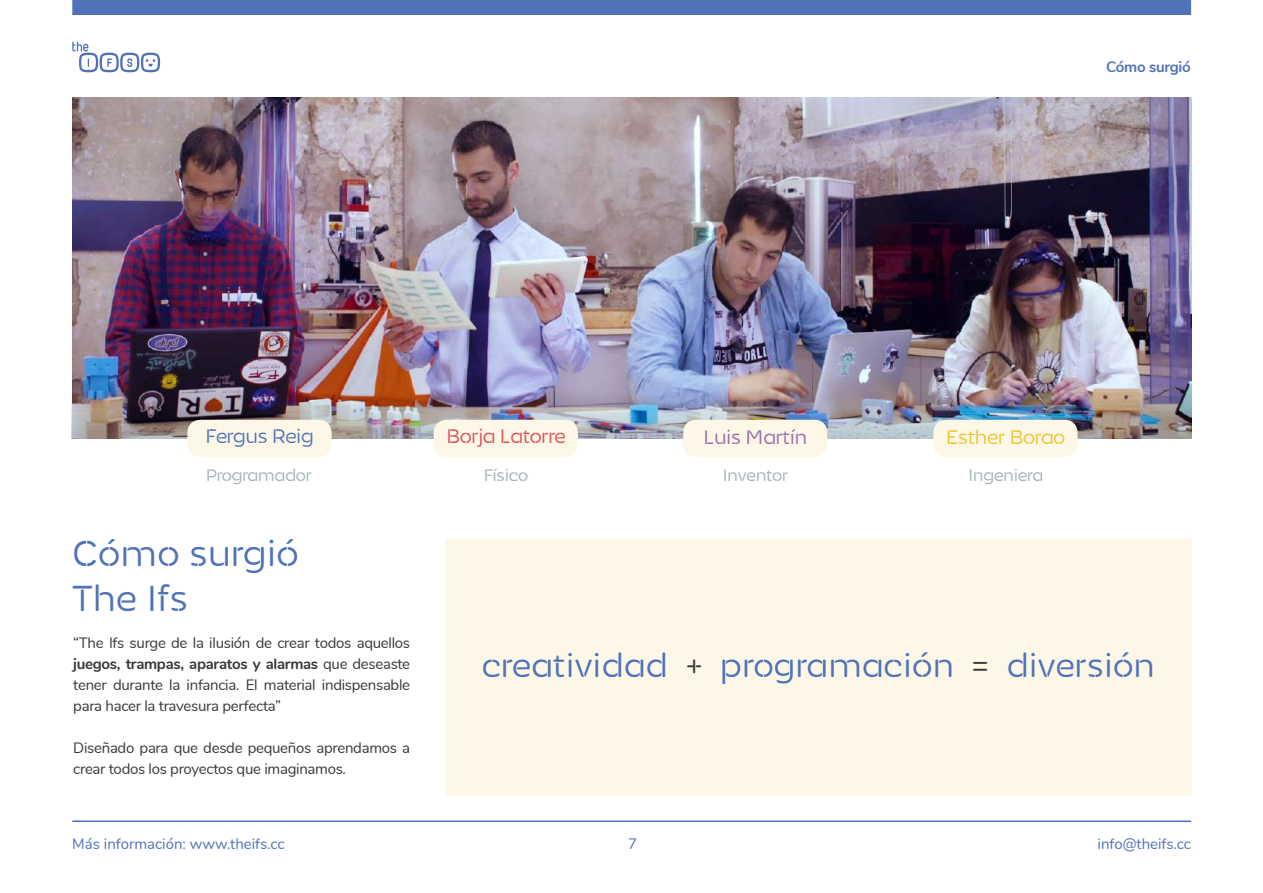
<style>
.page{position:relative;width:1263px;height:893px;background:#fff}
.page>*{position:absolute;margin:0;border:0;box-sizing:border-box;transform-origin:0 0}
.t1{font:300 36px/45px "Monty Stencil";color:#4f72b8}
.t2{font:300 33px "Monty Stencil";color:#4f72b8}
.t3{font:300 19.5px "Monty Stencil";letter-spacing:-.02em;color:#db4f57}
.t4{font:300 19.5px "Monty Stencil";letter-spacing:-.02em;color:#ebc52c}
.t5{font:300 19.5px "Monty Stencil";letter-spacing:-.02em;color:#4f72b8}
.t6{font:300 19.5px "Monty Stencil";letter-spacing:-.02em;color:#996bab}
.t7{font:300 16.5px "Monty Stencil";letter-spacing:-.02em;color:#a2afb3}
.t8{font:15px/21px "Nunito";letter-spacing:-.02em;color:#383836;text-align:justify}
.t9{font:15px "Nunito";color:#4f72b8}
.t10{font:700 15px "Nunito";letter-spacing:-.02em;color:#4f72b8}
.s1{font-weight:700}
.s2{color:#383836}
</style>
<div class="page">
<hr style="left:72px;top:820px;width:1119px;height:2px;background:#4f72b8">
<div style="left:72px;top:0;width:1119px;height:15px;background:#4f72b8"></div>
<svg style="left:72px;top:41px;width:88px;height:31px"></svg>
<img style="left:72px;top:98px;width:1119px;height:56px">
<div style="left:445px;top:539px;width:747px;height:257px;background:#fcf7e6"></div>
<img style="left:71px;top:154px;width:1121px;height:284px">
<div style="left:187px;top:420px;width:145px;height:37px;background:#fcf7e6;border-radius:13px"></div>
<div style="left:434px;top:420px;width:144px;height:37px;background:#fcf7e6;border-radius:13px"></div>
<div style="left:933px;top:420px;width:144px;height:37px;background:#fcf7e6;border-radius:13px"></div>
<div style="left:683px;top:420px;width:144px;height:37px;background:#fcf7e6;border-radius:13px"></div>
<p class="t10" style="left:1106px;top:56px;width:86px">Cómo surgió</p>
<h3 class="t5" style="left:206px;top:424px;width:110px">Fergus Reig</h3>
<h3 class="t3" style="left:446px;top:424px;width:121px">Borja Latorre</h3>
<h3 class="t6" style="left:704px;top:425px;width:105px">Luis Martín</h3>
<h3 class="t4" style="left:946px;top:425px;width:121px">Esther Borao</h3>
<p class="t7" style="left:206px;top:465px;width:107px">Programador</p>
<p class="t7" style="left:484px;top:465px;width:46px">Físico</p>
<p class="t7" style="left:723px;top:465px;width:67px">Inventor</p>
<p class="t7" style="left:968px;top:465px;width:76px">Ingeniera</p>
<h1 class="t1" style="left:72px;top:530px;width:228px">Cómo surgió<br>The Ifs</h1>
<p class="t8" style="left:73px;top:631px;width:338px">“The Ifs surge de la ilusión de crear todos aquellos <span class="s1">juegos, trampas, aparatos y alarmas</span> que deseaste tener durante la infancia. El material indispensable para hacer la travesura perfecta”</p>
<p class="t8" style="left:73px;top:736px;width:338px">Diseñado para que desde pequeños aprendamos a crear todos los proyectos que imaginamos.</p>
<h2 class="t2" style="left:482px;top:644px;width:675px">creatividad <span class="s2">+</span> programación <span class="s2">=</span> diversión</h2>
<p class="t9" style="left:72px;top:832px;width:214px">Más información: www.theifs.cc</p>
<p class="t9" style="left:628px;top:832px;width:10px">7</p>
<p class="t9" style="left:1097px;top:832px;width:95px">info@theifs.cc</p>
</div>
